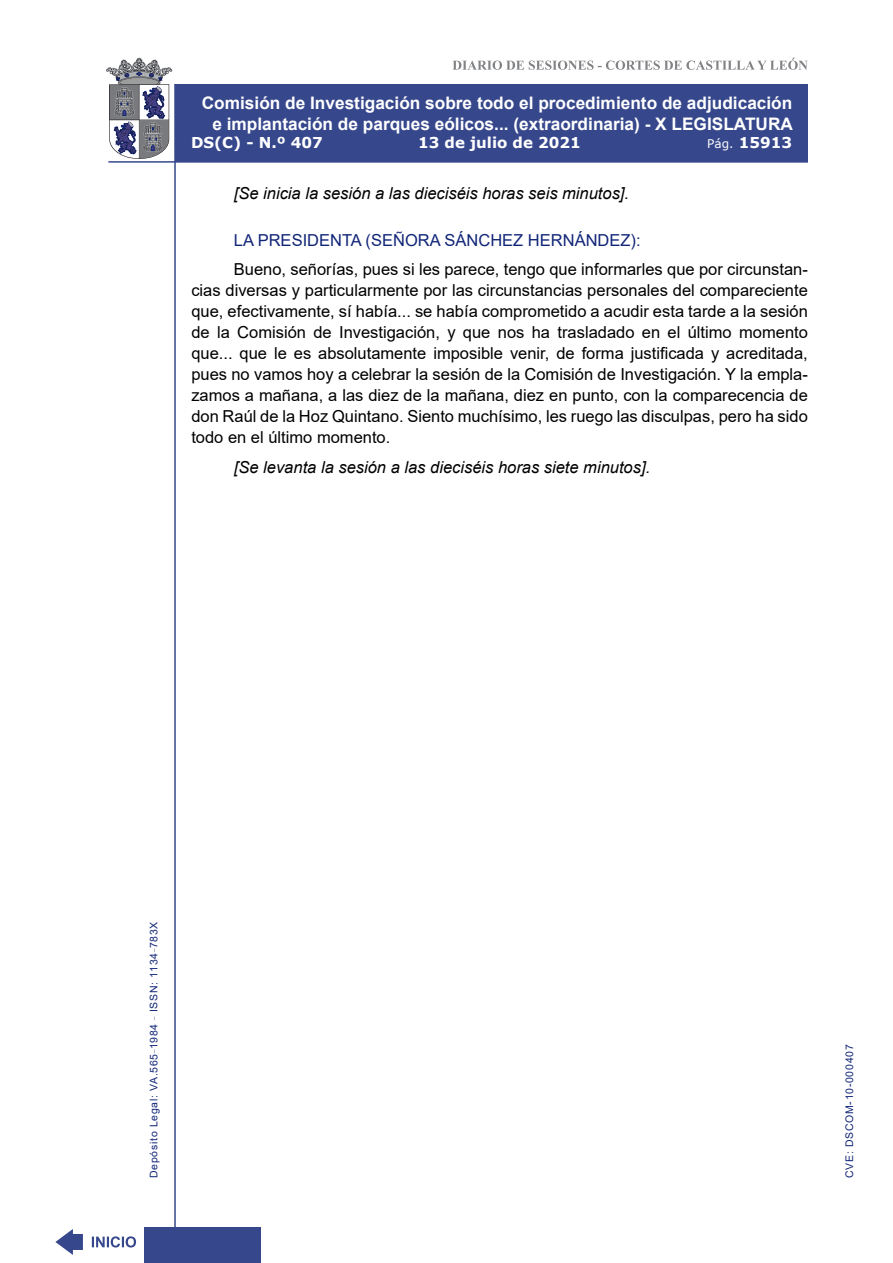
<style>
.page{position:relative;width:893px;height:1263px;background:#fff}
.page>*{position:absolute;margin:0;border:0;box-sizing:border-box;transform-origin:0 0}
.t1{font:700 17.25px/20.7px "Arial";color:#fff;text-align:right}
.t2{font:16.5px/21px "Arial";color:#000;text-align:justify}
.t3{font:italic 16.5px "Arial";color:#000}
.Orador{font:16.5px "Arial";color:#122678}
.t4{font:700 15px "Verdana";color:#fff}
.t5{font:10.5px "Arial";letter-spacing:.065em;color:#122678}
.s1{font-weight:400;font-size:12px}
</style>
<div class="page">
<svg style="left:452px;top:58px;width:356px;height:12px"></svg>
<hr style="left:174px;top:84px;width:2px;height:1179px;background:#36478c">
<div style="left:144px;top:1227px;width:117px;height:36px;background:#36478c"></div>
<div style="left:175px;top:84px;width:633px;height:78px;background:#36478c"></div>
<hr style="left:108px;top:161px;width:700px;height:2px;background:#36478c">
<svg style="left:92px;top:1236px;width:44px;height:11px"></svg>
<svg style="left:55px;top:1229px;width:28px;height:26px"></svg>
<svg style="left:106px;top:58px;width:66px;height:101px"></svg>
<p class="t1" style="left:202px;top:93px;width:593px">Comisión de Investigación sobre todo el procedimiento de adjudicación e implantación de parques eólicos... (extraordinaria) - X LEGISLATURA</p>
<p class="t4" style="left:191px;top:132px;width:133px">DS(C) - N.º 407</p>
<p class="t4" style="left:418px;top:132px;width:164px">13 de julio de 2021</p>
<p class="t4" style="left:707px;top:132px;width:86px"><span class="s1">Pág.</span> 15913</p>
<p class="t3" style="left:234px;top:183px;width:397px">[Se inicia la sesión a las dieciséis horas seis minutos].</p>
<p class="Orador" style="left:234px;top:228px;width:408px">LA PRESIDENTA (SEÑORA SÁNCHEZ HERNÁNDEZ):</p>
<p class="t2" style="left:191px;top:259px;width:618px;text-indent:43px">Bueno, señorías, pues si les parece, tengo que informarles que por circunstan&shy;cias diversas y particularmente por las circunstancias personales del compareciente que, efectivamente, sí había... se había comprometido a acudir esta tarde a la sesión de la Comisión de Investigación, y que nos ha trasladado en el último momento que... que le es absolutamente imposible venir, de forma justificada y acreditada, pues no vamos hoy a celebrar la sesión de la Comisión de Investigación. Y la empla&shy;zamos a mañana, a las diez de la mañana, diez en punto, con la comparecencia de don Raúl de la Hoz Quintano. Siento muchísimo, les ruego las disculpas, pero ha sido todo en el último momento.</p>
<p class="t3" style="left:234px;top:456px;width:418px">[Se levanta la sesión a las dieciséis horas siete minutos].</p>
<p class="t5" style="left:146px;top:1178px;width:258px;rotate:-90deg">Depósito Legal: VA.565<sup>_</sup>1984 <sup>_</sup> ISSN: 1134<sup>_</sup>783X</p>
<p class="t5" style="left:842px;top:1178px;width:135px;rotate:-90deg">CVE: DSCOM-10-000407</p>
</div>
